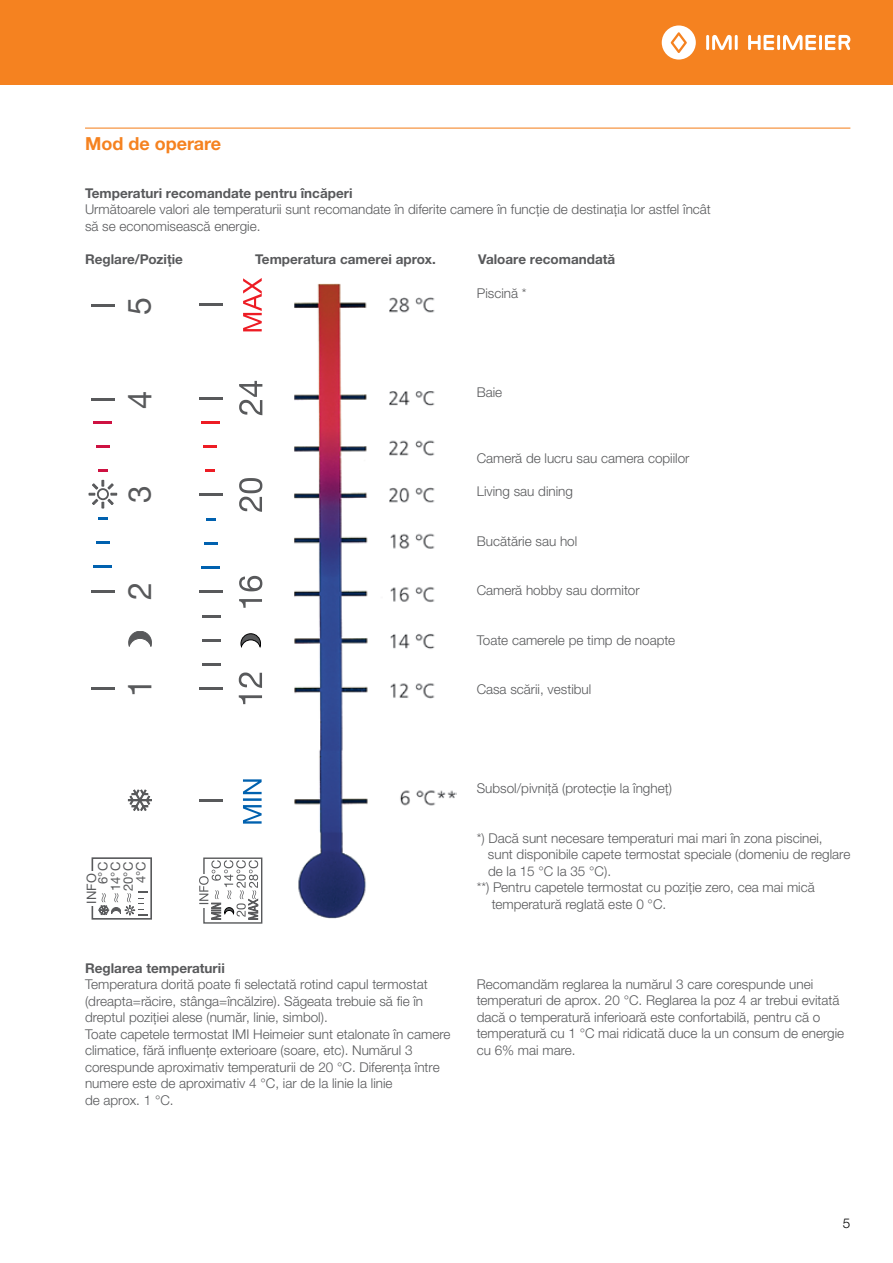
<style>
.page{position:relative;width:893px;height:1263px;background:#fff}
.page>*{position:absolute;margin:0;border:0;box-sizing:border-box;transform-origin:0 0}
.t1{font:32.85px "Helvetica Neue LT Com";color:#58595b}
.t2{font:32.4px "Helvetica Neue LT Com";color:#58595b}
.t3{font:32.25px "Helvetica Neue LT Com";color:#58595b}
.t4{font:31.5px "Helvetica Neue LT Com";color:#58595b}
.t5{font:700 18px "Helvetica Neue LTW1 G";color:#f58220}
.t6{font:300 13.5px/16.5px "Helvetica Neue LTW1 G";color:#58595b}
.t7{font:700 13.5px "Helvetica Neue LTW1 G";color:#58595b}
.t8{font:300 13.5px "Helvetica Neue LTW1 G";color:#000}
.t9{font:13.05px/12.8px "Helvetica Neue LT Com";color:#58595b}
</style>
<div class="page">
<div style="left:0;top:0;width:893px;height:85px;background:#f58220"></div>
<hr style="left:706px;top:35px;width:3px;height:15px;background:#fff">
<hr style="left:735px;top:35px;width:3px;height:15px;background:#fff">
<svg style="left:712px;top:35px;width:20px;height:15px"></svg>
<svg style="left:662px;top:25px;width:34px;height:35px"></svg>
<hr style="left:777px;top:35px;width:3px;height:15px;background:#fff">
<svg style="left:748px;top:35px;width:26px;height:15px"></svg>
<hr style="left:819px;top:35px;width:3px;height:15px;background:#fff">
<svg style="left:783px;top:35px;width:33px;height:15px"></svg>
<svg style="left:825px;top:35px;width:25px;height:15px"></svg>
<hr style="left:85px;top:128px;width:765px;height:1px;background:#f58220">
<div style="left:92px;top:857px;width:60px;height:63px;border:2px solid #58595b"></div>
<div style="left:87px;top:871px;width:13px;height:35px;background:#fff"></div>
<svg style="left:99px;top:891px;width:49px;height:25px"></svg>
<svg style="left:128px;top:790px;width:23px;height:20px"></svg>
<svg style="left:129px;top:631px;width:22px;height:15px"></svg>
<svg style="left:89px;top:480px;width:28px;height:28px"></svg>
<hr style="left:91px;top:590px;width:23px;height:3px;background:#58595b">
<hr style="left:91px;top:304px;width:23px;height:3px;background:#58595b">
<hr style="left:91px;top:687px;width:23px;height:3px;background:#58595b">
<svg style="left:98px;top:469px;width:10px;height:3px"></svg>
<svg style="left:98px;top:517px;width:10px;height:3px"></svg>
<hr style="left:96px;top:541px;width:14px;height:3px;background:#0061af">
<hr style="left:94px;top:565px;width:18px;height:3px;background:#0061af">
<hr style="left:96px;top:445px;width:14px;height:3px;background:#ce1141">
<hr style="left:94px;top:421px;width:18px;height:3px;background:#ce1141">
<hr style="left:91px;top:398px;width:23px;height:3px;background:#58595b">
<svg style="left:241px;top:634px;width:20px;height:13px"></svg>
<hr style="left:200px;top:303px;width:23px;height:3px;background:#58595b">
<hr style="left:199px;top:687px;width:23px;height:3px;background:#58595b">
<hr style="left:200px;top:397px;width:23px;height:2px;background:#58595b">
<hr style="left:200px;top:590px;width:23px;height:3px;background:#58595b">
<svg style="left:239px;top:381px;width:23px;height:34px"></svg>
<svg style="left:239px;top:478px;width:23px;height:34px"></svg>
<svg style="left:239px;top:576px;width:23px;height:32px"></svg>
<svg style="left:239px;top:672px;width:23px;height:32px"></svg>
<hr style="left:200px;top:493px;width:23px;height:3px;background:#58595b">
<div style="left:203px;top:857px;width:59px;height:67px;border:1px solid #58595b"></div>
<svg style="left:199px;top:860px;width:59px;height:59px"></svg>
<hr style="left:200px;top:799px;width:23px;height:3px;background:#58595b">
<hr style="left:202px;top:663px;width:18px;height:3px;background:#58595b">
<svg style="left:202px;top:639px;width:18px;height:2px"></svg>
<svg style="left:202px;top:615px;width:18px;height:2px"></svg>
<hr style="left:202px;top:566px;width:18px;height:3px;background:#0061af">
<hr style="left:204px;top:542px;width:14px;height:3px;background:#0061af">
<svg style="left:206px;top:518px;width:9px;height:2px"></svg>
<svg style="left:243px;top:779px;width:19px;height:45px"></svg>
<svg style="left:201px;top:421px;width:19px;height:2px"></svg>
<hr style="left:203px;top:445px;width:14px;height:3px;background:#ed1c24">
<svg style="left:206px;top:469px;width:9px;height:3px"></svg>
<svg style="left:243px;top:278px;width:19px;height:53px"></svg>
<img style="left:294px;top:283px;width:163px;height:635px">
<h3 class="t5" style="left:85px;top:132px;width:138px">Mod de operare</h3>
<p class="t7" style="left:85px;top:184px;width:269px">Temperaturi recomandate pentru încăperi</p>
<p class="t6" style="left:85px;top:201px;width:627px">Următoarele valori ale temperaturii sunt recomandate în diferite camere în funcţie de destinaţia lor astfel încât să se economisească energie.</p>
<p class="t7" style="left:85px;top:250px;width:99px">Reglare/Poziţie</p>
<p class="t7" style="left:255px;top:250px;width:182px">Temperatura camerei aprox.</p>
<p class="t7" style="left:478px;top:250px;width:139px">Valoare recomandată</p>
<p class="t6" style="left:477px;top:285px;width:51px">Piscină *</p>
<h3 class="t3" style="left:119px;top:315px;width:19px;rotate:-90deg">5</h3>
<h1 class="t1" style="left:119px;top:409px;width:20px;rotate:-90deg">4</h1>
<h3 class="t4" style="left:120px;top:503px;width:19px;rotate:-90deg">3</h3>
<h2 class="t2" style="left:120px;top:600px;width:19px;rotate:-90deg">2</h2>
<h1 class="t1" style="left:119px;top:697px;width:20px;rotate:-90deg">1</h1>
<p class="t9" style="left:86px;top:884px;width:23px;line-height:11.4px;text-indent:-20px;rotate:-90deg">INFO<br>6°C</p>
<p class="t9" style="left:109px;top:891px;width:31px;text-align:center;rotate:-90deg">14°C<br>20°C<br>4°C</p>
<p class="t6" style="left:477px;top:384px;width:27px">Baie</p>
<p class="t6" style="left:477px;top:450px;width:214px">Cameră de lucru sau camera copiilor</p>
<p class="t6" style="left:477px;top:483px;width:98px">Living sau dining</p>
<p class="t6" style="left:477px;top:533px;width:102px">Bucătărie sau hol</p>
<p class="t6" style="left:477px;top:582px;width:164px">Cameră hobby sau dormitor</p>
<p class="t6" style="left:477px;top:632px;width:200px">Toate camerele pe timp de noapte</p>
<p class="t6" style="left:477px;top:681px;width:116px">Casa scării, vestibul</p>
<p class="t6" style="left:477px;top:780px;width:197px">Subsol/pivniţă (protecţie la îngheţ)</p>
<p class="t6" style="left:477px;top:830px;width:347px">*) Dacă sunt necesare temperaturi mai mari în zona piscinei,</p>
<p class="t6" style="left:488px;top:846px;width:364px">sunt disponibile capete termostat speciale (domeniu de reglare</p>
<p class="t6" style="left:488px;top:863px;width:125px">de la 15 °C la 35 °C).</p>
<p class="t6" style="left:477px;top:879px;width:340px">**) Pentru capetele termostat cu poziţie zero, cea mai mică</p>
<p class="t6" style="left:492px;top:896px;width:176px">temperatură reglată este 0 °C.</p>
<p class="t7" style="left:85px;top:959px;width:141px">Reglarea temperaturii</p>
<p class="t6" style="left:85px;top:976px;width:367px">Temperatura dorită poate fi selectată rotind capul termostat (dreapta=răcire, stânga=încălzire). Săgeata trebuie să fie în dreptul poziţiei alese (număr, linie, simbol).<br>Toate capetele termostat IMI Heimeier sunt etalonate în camere climatice, fără influenţe exterioare (soare, etc). Numărul 3 corespunde aproximativ temperaturii de 20 °C. Diferenţa între numere este de aproximativ 4 °C, iar de la linie la linie<br>de aprox. 1 °C.</p>
<p class="t6" style="left:477px;top:976px;width:369px">Recomandăm reglarea la numărul 3 care corespunde unei temperaturi de aprox. 20 °C. Reglarea la poz 4 ar trebui evitată dacă o temperatură inferioară este confortabilă, pentru că o temperatură cu 1 °C mai ridicată duce la un consum de energie cu 6% mai mare.</p>
<p class="t8" style="left:843px;top:1215px;width:9px">5</p>
</div>
